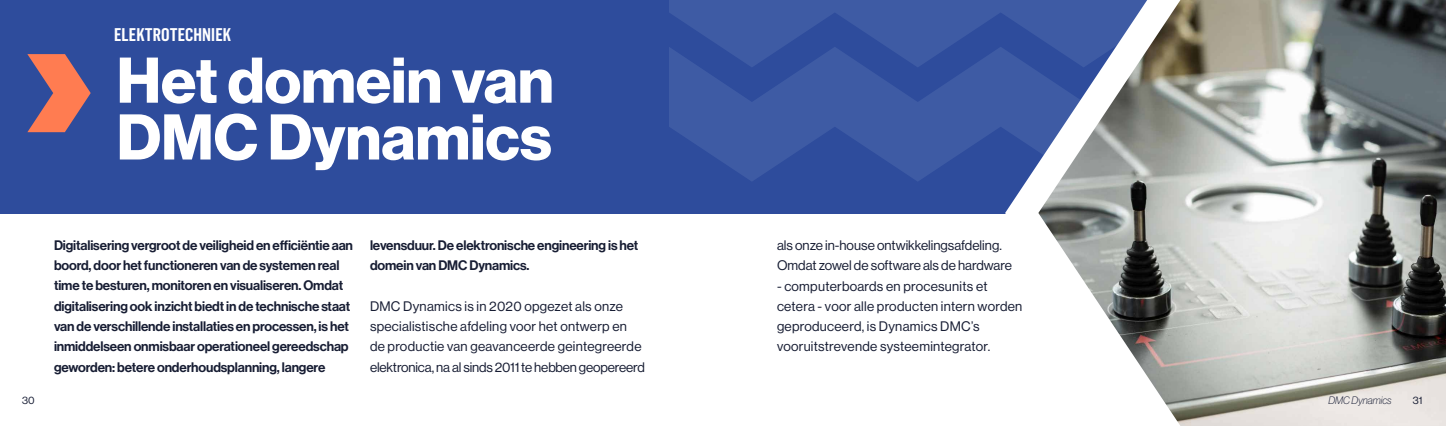
<style>
.page{position:relative;width:1446px;height:426px;background:#fff}
.page>*{position:absolute;margin:0;border:0;box-sizing:border-box;transform-origin:0 0}
.t1{font:63px/56.7px "N Haas Grotesk DS Pro 75 Bd";color:#fff}
.t2{font:600 18px "Flama Cond";letter-spacing:.005em;color:#fff}
.t3{font:13.5px/20.2px "N Haas Grotesk DS Pro 65 Md";letter-spacing:-.01em;color:#171d33}
.t4{font:13.5px/20.2px "N Haas Grotesk DS Pro 55 Rg";letter-spacing:.02em;color:#171d33}
.t5{font:13.5px/20.2px "N Haas Grotesk DS Pro 55 Rg";color:#171d33}
.t6{font:10.5px "N Haas Grotesk DS Pro 36 X Lt It";color:#161c33}
.t7{font:10.5px "N Haas Grotesk DS Pro 55 Rg";color:#161c33}
</style>
<div class="page">
<div style="left:0;top:0;width:1446px;height:213px;background:#2e4c9c"></div>
<svg style="left:27px;top:54px;width:64px;height:78px"></svg>
<svg style="left:669px;top:0;width:336px;height:181px;fill:#3e5ba4"></svg>
<img style="left:1180px;top:0;width:266px;height:425px">
<svg style="left:1005px;top:0;width:175px;height:425px"></svg>
<h2 class="t2" style="left:114px;top:23px;width:119px">ELEKTROTECHNIEK</h2>
<h1 class="t1" style="left:117px;top:53px;width:438px">Het domein van<br>DMC Dynamics</h1>
<p class="t7" style="left:22px;top:394px;width:14px">30</p>
<p class="t3" style="left:54px;top:235px;width:300px">Digitalisering vergroot de veiligheid en efficiëntie aan boord, door het functioneren van de systemen real time te besturen, monitoren en visualiseren. Omdat digitalisering ook inzicht biedt in de technische staat van de verschillende installaties en processen, is het inmiddelseen onmisbaar operationeel gereedschap geworden: betere onderhoudsplanning, langere</p>
<p class="t3" style="left:370px;top:235px;width:270px">levensduur. De elektronische engineering is het domein van DMC Dynamics.</p>
<p class="t4" style="left:370px;top:295px;width:276px">DMC Dynamics is in 2020 opgezet als onze specialistische afdeling voor het ontwerp en de productie van geavanceerde geintegreerde elektronica, na al sinds 2011 te hebben geopereerd</p>
<p class="t5" style="left:777px;top:235px;width:236px">als onze in-house ontwikkelingsafdeling.<br>Omdat zowel de software als de hardware</p>
<p class="t4" style="left:777px;top:275px;width:247px">- computerboards en procesunits et cetera - voor alle producten intern worden geproduceerd, is Dynamics DMC’s vooruitstrevende systeemintegrator.</p>
<p class="t6" style="left:1328px;top:394px;width:65px">DMC Dynamics</p>
<p class="t7" style="left:1413px;top:394px;width:11px">31</p>
</div>
